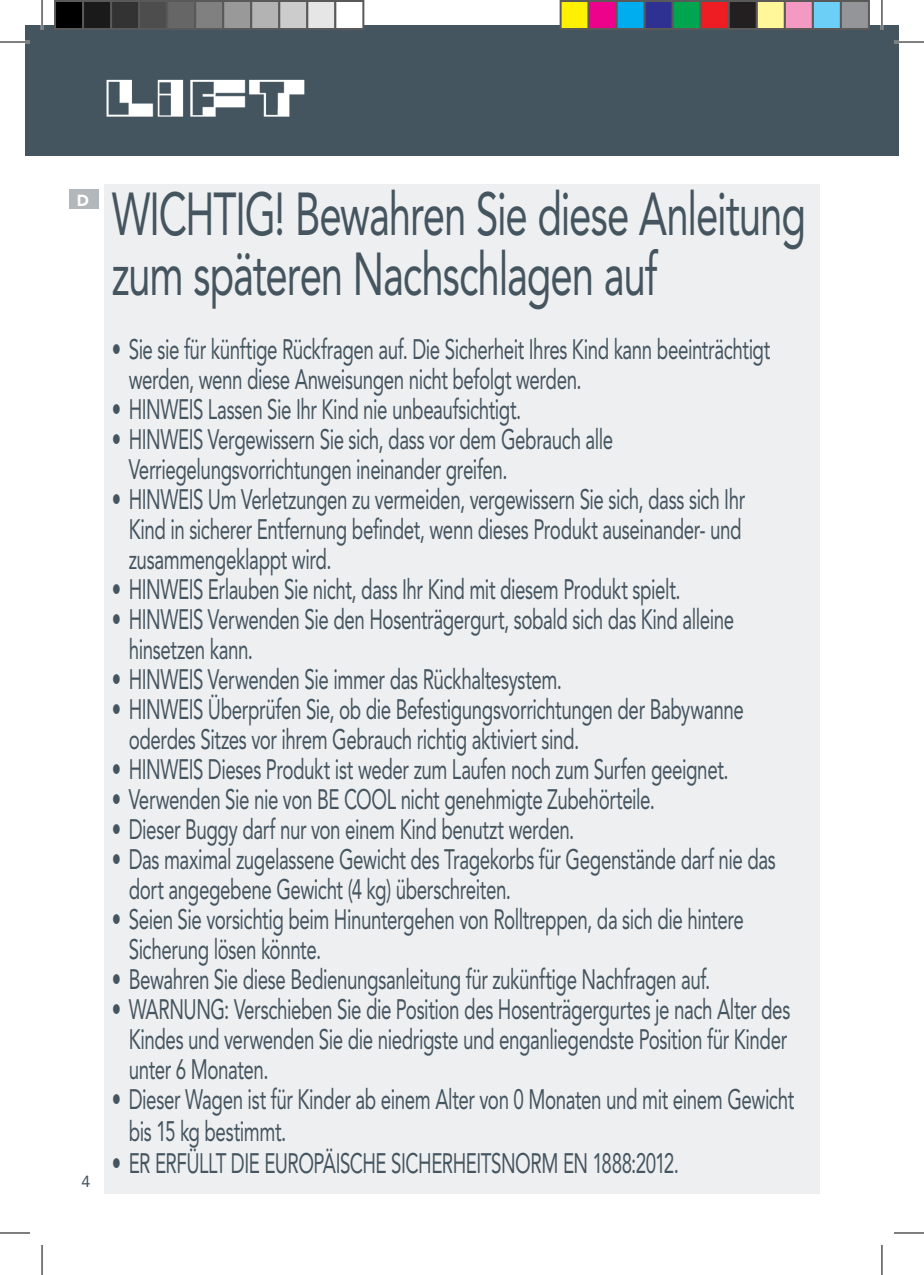
<style>
.page{position:relative;width:924px;height:1275px;background:#fff}
.page>*{position:absolute;margin:0;border:0;box-sizing:border-box;transform-origin:0 0}
.t1{font:60px/60px "Avenir LT";letter-spacing:-.03em;color:#45555f;scale:.67 1}
.t2{font:28px/30px "Avenir LT";letter-spacing:-.02em;color:#45555f;scale:.67 1}
.t3{font:16px "Avenir LT";color:#45555f}
.t4{font:900 16px "Avenir LT";color:#fff}
</style>
<div class="page">
<div style="left:25px;top:25px;width:873px;height:130px;background:#45555f"></div>
<div style="left:104px;top:184px;width:715px;height:1009px;background:#eeeff1"></div>
<img style="left:106px;top:79px;width:199px;height:38px">
<div style="left:68px;top:189px;width:30px;height:20px;background:#b2b7bb"></div>
<hr style="left:0;top:41px;width:30px;height:2px;background:#fff">
<hr style="left:893px;top:41px;width:30px;height:2px;background:#fff">
<hr style="left:41px;top:0;width:2px;height:30px;background:#fff">
<hr style="left:880px;top:0;width:2px;height:30px;background:#fff">
<hr style="left:0;top:42px;width:30px;height:1px;background:#000">
<hr style="left:893px;top:42px;width:30px;height:1px;background:#000">
<hr style="left:0;top:1232px;width:30px;height:1px;background:#000">
<hr style="left:893px;top:1232px;width:30px;height:1px;background:#000">
<hr style="left:42px;top:0;width:1px;height:30px;background:#000">
<hr style="left:42px;top:1245px;width:1px;height:30px;background:#000">
<hr style="left:881px;top:0;width:1px;height:30px;background:#000">
<hr style="left:881px;top:1245px;width:1px;height:30px;background:#000">
<div style="left:55px;top:1px;width:28px;height:28px;background:#000"></div>
<div style="left:54px;top:0;width:30px;height:30px;border:2px solid #595959"></div>
<div style="left:83px;top:1px;width:28px;height:28px;background:#1a1a1a"></div>
<div style="left:82px;top:0;width:30px;height:30px;border:2px solid #595959"></div>
<div style="left:111px;top:1px;width:28px;height:28px;background:#333"></div>
<div style="left:110px;top:0;width:30px;height:30px;border:2px solid #595959"></div>
<div style="left:139px;top:1px;width:28px;height:28px;background:#4d4d4d"></div>
<div style="left:138px;top:0;width:30px;height:30px;border:2px solid #595959"></div>
<div style="left:167px;top:1px;width:28px;height:28px;background:#666"></div>
<div style="left:166px;top:0;width:30px;height:30px;border:2px solid #595959"></div>
<div style="left:195px;top:1px;width:28px;height:28px;background:#808080"></div>
<div style="left:194px;top:0;width:30px;height:30px;border:2px solid #595959"></div>
<div style="left:223px;top:1px;width:28px;height:28px;background:#999"></div>
<div style="left:222px;top:0;width:30px;height:30px;border:2px solid #595959"></div>
<div style="left:251px;top:1px;width:28px;height:28px;background:#b3b3b3"></div>
<div style="left:250px;top:0;width:30px;height:30px;border:2px solid #595959"></div>
<div style="left:279px;top:1px;width:28px;height:28px;background:#ccc"></div>
<div style="left:278px;top:0;width:30px;height:30px;border:2px solid #595959"></div>
<div style="left:307px;top:1px;width:28px;height:28px;background:#e6e6e6"></div>
<div style="left:306px;top:0;width:30px;height:30px;border:2px solid #595959"></div>
<div style="left:335px;top:1px;width:28px;height:28px;background:#fff"></div>
<div style="left:334px;top:0;width:30px;height:30px;border:2px solid #595959"></div>
<div style="left:560px;top:1px;width:28px;height:28px;background:#fff101"></div>
<div style="left:559px;top:0;width:30px;height:30px;border:2px solid #595959"></div>
<div style="left:588px;top:1px;width:28px;height:28px;background:#ed028c"></div>
<div style="left:587px;top:0;width:30px;height:30px;border:2px solid #595959"></div>
<div style="left:616px;top:1px;width:28px;height:28px;background:#00aeef"></div>
<div style="left:615px;top:0;width:30px;height:30px;border:2px solid #595959"></div>
<div style="left:644px;top:1px;width:28px;height:28px;background:#2e3092"></div>
<div style="left:643px;top:0;width:30px;height:30px;border:2px solid #595959"></div>
<div style="left:672px;top:1px;width:28px;height:28px;background:#00a54f"></div>
<div style="left:671px;top:0;width:30px;height:30px;border:2px solid #595959"></div>
<div style="left:700px;top:1px;width:28px;height:28px;background:#ee1d23"></div>
<div style="left:699px;top:0;width:30px;height:30px;border:2px solid #595959"></div>
<div style="left:728px;top:1px;width:28px;height:28px;background:#231f20"></div>
<div style="left:727px;top:0;width:30px;height:30px;border:2px solid #595959"></div>
<div style="left:756px;top:1px;width:28px;height:28px;background:#fff79a"></div>
<div style="left:755px;top:0;width:30px;height:30px;border:2px solid #595959"></div>
<div style="left:784px;top:1px;width:28px;height:28px;background:#f499c2"></div>
<div style="left:783px;top:0;width:30px;height:30px;border:2px solid #595959"></div>
<div style="left:812px;top:1px;width:28px;height:28px;background:#6bcff6"></div>
<div style="left:811px;top:0;width:30px;height:30px;border:2px solid #595959"></div>
<div style="left:840px;top:1px;width:28px;height:28px;background:#939598"></div>
<div style="left:839px;top:0;width:30px;height:30px;border:2px solid #595959"></div>
<p class="t4" style="left:77px;top:190px;width:14px">D</p>
<p class="t1" style="left:112px;top:185px;width:1037px">WICHTIG! Bewahren Sie diese Anleitung zum späteren Nachschlagen auf</p>
<p class="t2" style="left:129px;top:334px;width:958px;text-indent:-17px">• Sie sie für künftige Rückfragen auf. Die Sicherheit Ihres Kind kann beeinträchtigt werden, wenn diese Anweisungen nicht befolgt werden.</p>
<p class="t2" style="left:112px;top:394px;width:612px">• HINWEIS Lassen Sie Ihr Kind nie unbeaufsichtigt.</p>
<p class="t2" style="left:129px;top:424px;width:724px;text-indent:-17px">• HINWEIS Vergewissern Sie sich, dass vor dem Gebrauch alle<br>Verriegelungsvorrichtungen ineinander greifen.</p>
<p class="t2" style="left:129px;top:484px;width:921px;text-indent:-17px">• HINWEIS Um Verletzungen zu vermeiden, vergewissern Sie sich, dass sich Ihr<br>Kind in sicherer Entfernung befindet, wenn dieses Produkt auseinander- und zusammengeklappt wird.</p>
<p class="t2" style="left:112px;top:574px;width:850px">• HINWEIS Erlauben Sie nicht, dass Ihr Kind mit diesem Produkt spielt.</p>
<p class="t2" style="left:129px;top:604px;width:904px;text-indent:-17px">• HINWEIS Verwenden Sie den Hosenträgergurt, sobald sich das Kind alleine hinsetzen kann.</p>
<p class="t2" style="left:112px;top:664px;width:673px">• HINWEIS Verwenden Sie immer das Rückhaltesystem.</p>
<p class="t2" style="left:129px;top:694px;width:919px;text-indent:-17px">• HINWEIS Überprüfen Sie, ob die Befestigungsvorrichtungen der Babywanne oderdes Sitzes vor ihrem Gebrauch richtig aktiviert sind.</p>
<p class="t2" style="left:112px;top:754px;width:921px">• HINWEIS Dieses Produkt ist weder zum Laufen noch zum Surfen geeignet.</p>
<p class="t2" style="left:112px;top:784px;width:812px">• Verwenden Sie nie von BE COOL nicht genehmigte Zubehörteile.</p>
<p class="t2" style="left:112px;top:814px;width:691px">• Dieser Buggy darf nur von einem Kind benutzt werden.</p>
<p class="t2" style="left:129px;top:844px;width:966px;text-indent:-17px">• Das maximal zugelassene Gewicht des Tragekorbs für Gegenstände darf nie das dort angegebene Gewicht (4 kg) überschreiten.</p>
<p class="t2" style="left:129px;top:904px;width:919px;text-indent:-17px">• Seien Sie vorsichtig beim Hinuntergehen von Rolltreppen, da sich die hintere<br>Sicherung lösen könnte.</p>
<p class="t2" style="left:112px;top:964px;width:894px">• Bewahren Sie diese Bedienungsanleitung für zukünftige Nachfragen auf.</p>
<p class="t2" style="left:129px;top:994px;width:988px;text-align:justify;text-indent:-17px">• WARNUNG: Verschieben Sie die Position des Hosenträgergurtes je nach Alter des Kindes und verwenden Sie die niedrigste und enganliegendste Position für Kinder unter 6 Monaten.</p>
<p class="t2" style="left:129px;top:1083px;width:994px;line-height:32px;text-indent:-17px">• Dieser Wagen ist für Kinder ab einem Alter von 0 Monaten und mit einem Gewicht bis 15 kg bestimmt.</p>
<p class="t2" style="left:112px;top:1148px;width:847px">• ER ERFÜLLT DIE EUROPÄISCHE SICHERHEITSNORM EN 1888:2012.</p>
<p class="t3" style="left:81px;top:1172px;width:10px">4</p>
</div>
